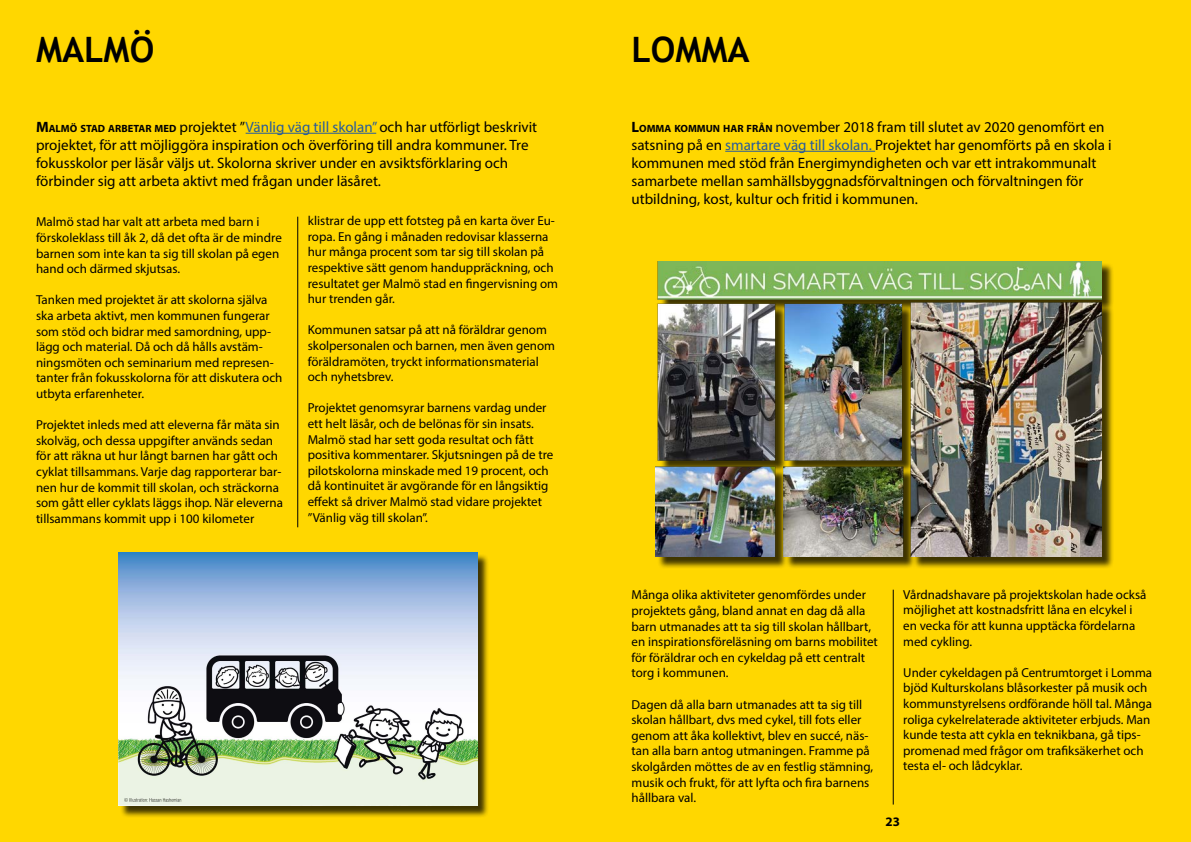
<style>
.page{position:relative;width:1191px;height:842px;background:#fff}
.page>*{position:absolute;margin:0;border:0;box-sizing:border-box;transform-origin:0 0}
.t1{font:700 35px "Trebuchet MS";color:#000}
.t2{font:15px/18px "Myriad Pro";color:#000}
.t3{font:13px/15.6px "Myriad Pro";color:#000}
.t4{font:700 13px "Myriad Pro";color:#000}
.s1{font-weight:700}
.s2{font-weight:700;font-size:10.5px}
.s3{color:#275b9b}
</style>
<div class="page">
<div style="left:0;top:0;width:595px;height:842px;background:#ffd700"></div>
<div style="left:593px;top:0;width:598px;height:842px;background:#ffd700"></div>
<hr style="left:246px;top:133px;width:130px;height:1px;background:#275b9b">
<hr style="left:725px;top:151px;width:150px;height:1px;background:#275b9b">
<div style="left:120px;top:554px;width:369px;height:264px;background:#000;opacity:.75"></div>
<img style="left:118px;top:552px;width:359px;height:254px">
<div style="left:657px;top:263px;width:457px;height:306px;background:#000;opacity:.75"></div>
<img style="left:656px;top:261px;width:445px;height:296px">
<hr style="left:297px;top:217px;width:1px;height:310px;background:#000">
<hr style="left:892px;top:590px;width:1px;height:214px;background:#000">
<h1 class="t1" style="left:36px;top:28px;width:120px">MALMÖ</h1>
<h1 class="t1" style="left:631px;top:28px;width:120px">LOMMA</h1>
<p class="t2" style="left:36px;top:117px;width:503px"><span class="s1">M</span><span class="s2">ALMÖ STAD ARBETAR MED</span> projektet ”<span class="s3">Vänlig väg till skolan”</span> och har utförligt beskrivit projektet, för att möjliggöra inspiration och överföring till andra kommuner. Tre fokusskolor per läsår väljs ut. Skolorna skriver under en avsiktsförklaring och förbinder sig att arbeta aktivt med frågan under läsåret.</p>
<p class="t3" style="left:36px;top:214px;width:247px">Malmö stad har valt att arbeta med barn i förskoleklass till åk 2, då det ofta är de mindre barnen som inte kan ta sig till skolan på egen hand och därmed skjutsas.</p>
<p class="t3" style="left:36px;top:292px;width:248px">Tanken med projektet är att skolorna själva ska arbeta aktivt, men kommunen fungerar som stöd och bidrar med samordning, upp&shy;lägg och material. Då och då hålls avstäm&shy;ningsmöten och seminarium med represen&shy;tanter från fokusskolorna för att diskutera och utbyta erfarenheter.</p>
<p class="t3" style="left:36px;top:417px;width:248px">Projektet inleds med att eleverna får mäta sin skolväg, och dessa uppgifter används sedan för att räkna ut hur långt barnen har gått och cyklat tillsammans. Varje dag rapporterar bar&shy;nen hur de kommit till skolan, och sträckorna som gått eller cyklats läggs ihop. När eleverna tillsammans kommit upp i 100 kilometer</p>
<p class="t3" style="left:308px;top:213px;width:252px">klistrar de upp ett fotsteg på en karta över Eu&shy;ropa. En gång i månaden redovisar klasserna hur många procent som tar sig till skolan på respektive sätt genom handuppräckning, och resultatet ger Malmö stad en fingervisning om hur trenden går.</p>
<p class="t3" style="left:308px;top:322px;width:249px">Kommunen satsar på att nå föräldrar genom skolpersonalen och barnen, men även genom föräldramöten, tryckt informationsmaterial och nyhetsbrev.</p>
<p class="t3" style="left:308px;top:400px;width:247px">Projektet genomsyrar barnens vardag under ett helt läsår, och de belönas för sin insats.<br>Malmö stad har sett goda resultat och fått positiva kommentarer. Skjutsningen på de tre pilotskolorna minskade med 19 procent, och då kontinuitet är avgörande för en långsiktig effekt så driver Malmö stad vidare projektet ”Vänlig väg till skolan”.</p>
<p class="t2" style="left:631px;top:117px;width:482px"><span class="s1">L</span><span class="s2">OMMA KOMMUN HAR FRÅN</span> november 2018 fram till slutet av 2020 genomfört en satsning på en <span class="s3">smartare väg till skolan.</span> Projektet har genomförts på en skola i kommunen med stöd från Energimyndigheten och var ett intrakommunalt samarbete mellan samhällsbyggnadsförvaltningen och förvaltningen för utbildning, kost, kultur och fritid i kommunen.</p>
<p class="t3" style="left:631px;top:587px;width:248px">Många olika aktiviteter genomfördes under projektets gång, bland annat en dag då alla barn utmanades att ta sig till skolan hållbart, en inspirationsföreläsning om barns mobilitet för föräldrar och en cykeldag på ett centralt torg i kommunen.</p>
<p class="t3" style="left:631px;top:696px;width:243px">Dagen då alla barn utmanades att ta sig till skolan hållbart, dvs med cykel, till fots eller genom att åka kollektivt, blev en succé, näs&shy;tan alla barn antog utmaningen. Framme på skolgården möttes de av en festlig stämning, musik och frukt, för att lyfta och fira barnens hållbara val.</p>
<p class="t3" style="left:903px;top:586px;width:245px">Vårdnadshavare på projektskolan hade också möjlighet att kostnadsfritt låna en elcykel i en vecka för att kunna upptäcka fördelarna med cykling.</p>
<p class="t3" style="left:903px;top:664px;width:250px">Under cykeldagen på Centrumtorget i Lomma bjöd Kulturskolans blåsorkester på musik och kommunstyrelsens ordförande höll tal. Många roliga cykelrelaterade aktiviteter erbjuds. Man kunde testa att cykla en teknikbana, gå tips&shy;promenad med frågor om trafiksäkerhet och testa el- och lådcyklar.</p>
<p class="t4" style="left:885px;top:813px;width:16px">23</p>
</div>
